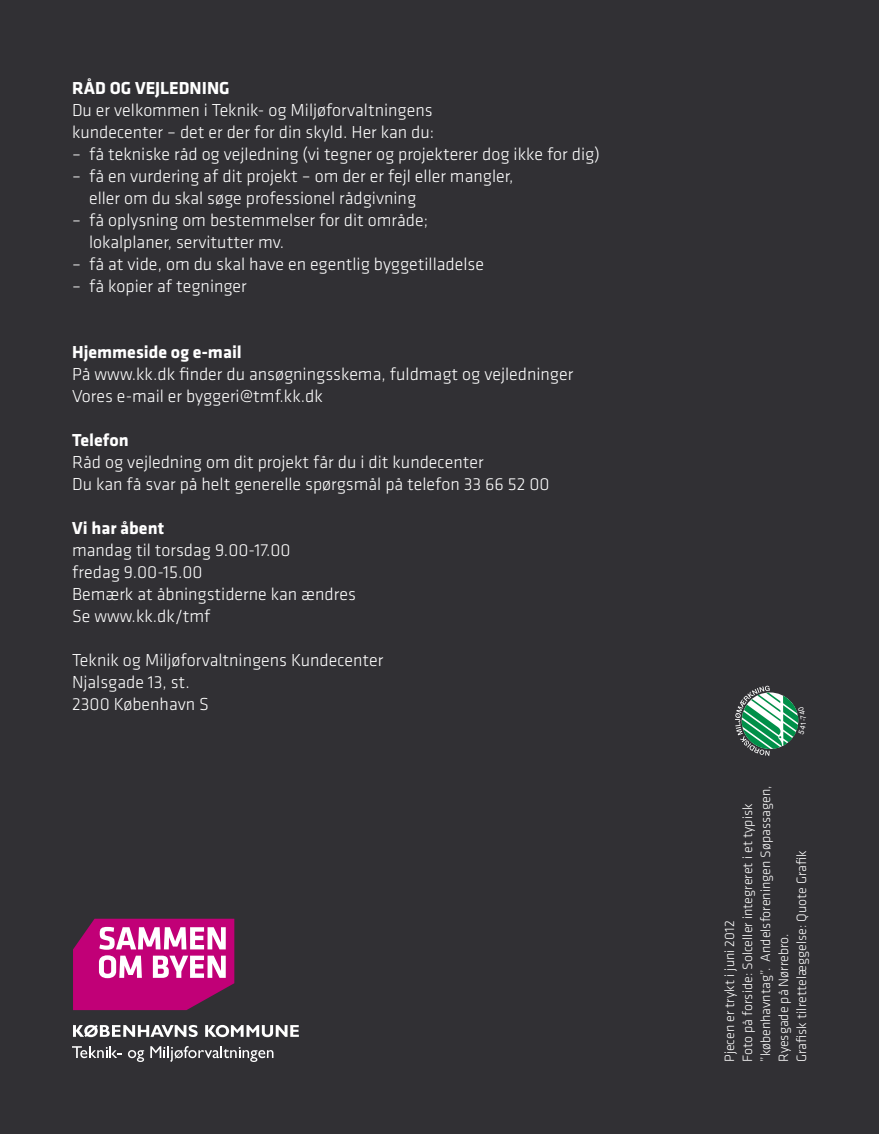
<style>
.page{position:relative;width:879px;height:1134px;background:#313034}
.page>*{position:absolute;margin:0;border:0;box-sizing:border-box;transform-origin:0 0}
.t1{font:300 18px/22px "Klavika";color:#fff}
.t2{font:700 18px "Klavika";color:#fff}
.t3{font:300 14px/18px "Klavika";color:#fff}
</style>
<div class="page">
<svg style="left:73px;top:919px;width:161px;height:91px;background:#c53a90"></svg>
<svg style="left:205px;top:1025px;width:94px;height:12px"></svg>
<svg style="left:73px;top:1025px;width:125px;height:12px"></svg>
<svg style="left:72px;top:1046px;width:50px;height:12px"></svg>
<svg style="left:128px;top:1050px;width:16px;height:12px"></svg>
<svg style="left:150px;top:1046px;width:123px;height:16px"></svg>
<svg style="left:735px;top:686px;width:64px;height:70px"></svg>
<p class="t2" style="left:72px;top:75px;width:159px">RÅD OG VEJLEDNING</p>
<p class="t1" style="left:72px;top:99px;width:364px">Du er velkommen i Teknik- og Miljøforvaltningens kundecenter – det er der for din skyld. Her kan du:</p>
<p class="t1" style="left:72px;top:143px;width:529px">– få tekniske råd og vejledning (vi tegner og projekterer dog ikke for dig)</p>
<p class="t1" style="left:89px;top:165px;width:426px;text-indent:-17px">– få en vurdering af dit projekt – om der er fejl eller mangler, eller om du skal søge professionel rådgivning</p>
<p class="t1" style="left:89px;top:209px;width:341px;text-indent:-17px">– få oplysning om bestemmelser for dit område; lokalplaner, servitutter mv.</p>
<p class="t1" style="left:72px;top:253px;width:413px">– få at vide, om du skal have en egentlig byggetilladelse</p>
<p class="t1" style="left:72px;top:275px;width:176px">– få kopier af tegninger</p>
<p class="t2" style="left:72px;top:339px;width:171px">Hjemmeside og e-mail</p>
<p class="t1" style="left:72px;top:363px;width:503px">På www.kk.dk finder du ansøgningsskema, fuldmagt og vejledninger<br>Vores e-mail er byggeri@tmf.kk.dk</p>
<p class="t2" style="left:72px;top:427px;width:58px">Telefon</p>
<p class="t1" style="left:72px;top:451px;width:479px">Råd og vejledning om dit projekt får du i dit kundecenter<br>Du kan få svar på helt generelle spørgsmål på telefon 33 66 52 00</p>
<p class="t2" style="left:72px;top:515px;width:94px">Vi har åbent</p>
<p class="t1" style="left:72px;top:539px;width:285px">mandag til torsdag 9.00-17.00<br>fredag 9.00-15.00<br>Bemærk at åbningstiderne kan ændres<br>Se www.kk.dk/tmf</p>
<p class="t1" style="left:72px;top:649px;width:313px">Teknik og Miljøforvaltningens Kundecenter<br>Njalsgade 13, st.<br>2300 København S</p>
<p class="t3" style="left:720px;top:1062px;width:278px;rotate:-90deg">Pjecen er trykt i juni 2012<br>Foto på forside: Solceller integreret i et typisk ”københavntag”. Andelsforeningen Søpassagen, Ryesgade på Nørrebro.<br>Grafisk tilrettelæggelse: Quote Grafik</p>
</div>
